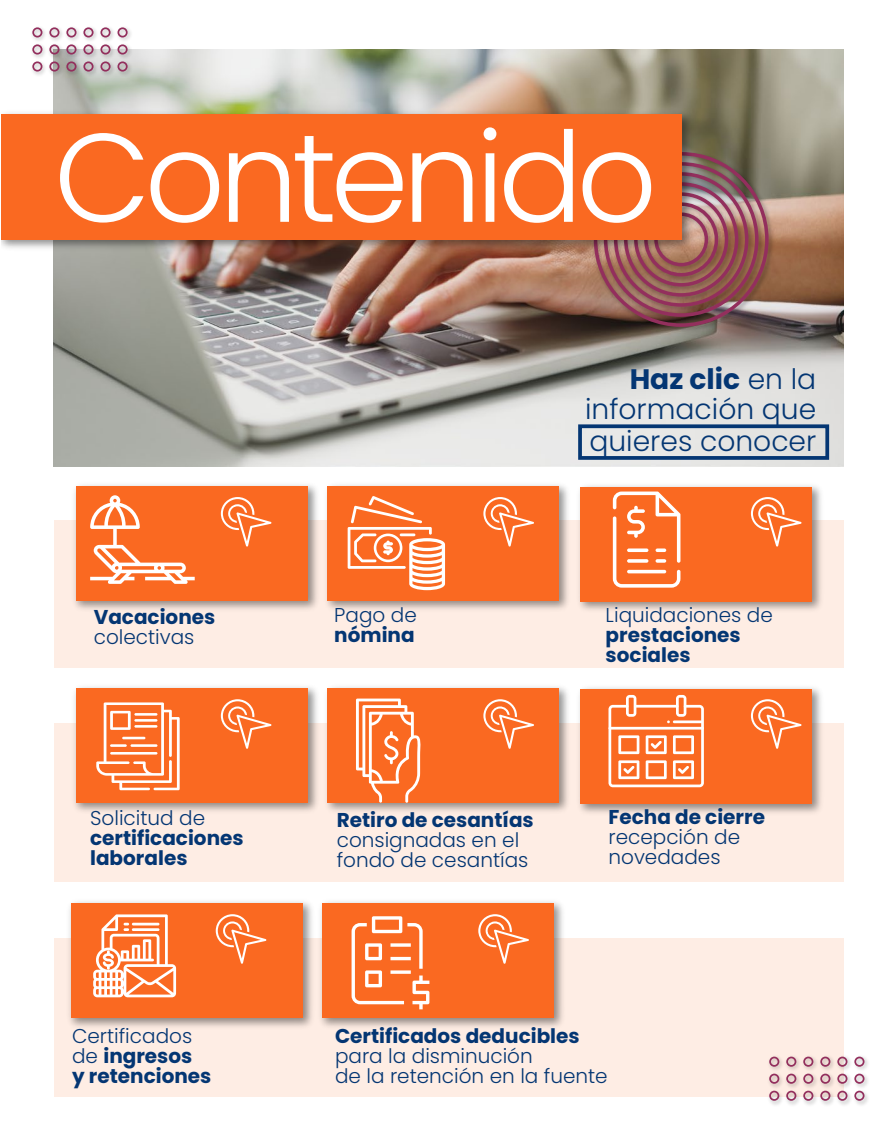
<style>
.page{position:relative;width:886px;height:1134px;background:#fff}
.page>*{position:absolute;margin:0;border:0;box-sizing:border-box;transform-origin:0 0}
.t1{font:300 125.5px "Poppins";letter-spacing:-.05em;color:#fff}
.t2{font:300 28.12px/31px "Poppins";color:#043673;text-align:justify}
.t3{font:700 20px/20px "Poppins";color:#043673}
.t4{font:300 20px/20px "Poppins";color:#043673}
.s1{font-weight:300}
.s2{font-weight:700}
</style>
<div class="page">
<div style="left:54px;top:723px;width:789px;height:159px;background:#feede4"></div>
<img style="left:74px;top:687px;width:243px;height:124px">
<div style="left:76px;top:688px;width:232px;height:115px;background:#fa6921"></div>
<img style="left:326px;top:687px;width:495px;height:126px">
<div style="left:327px;top:688px;width:232px;height:115px;background:#fa6921"></div>
<div style="left:580px;top:689px;width:232px;height:115px;background:#fa6921"></div>
<svg style="left:221px;top:699px;width:50px;height:50px"></svg>
<svg style="left:483px;top:699px;width:51px;height:50px"></svg>
<div style="left:54px;top:938px;width:789px;height:159px;background:#feede4"></div>
<img style="left:69px;top:901px;width:243px;height:126px">
<div style="left:71px;top:903px;width:232px;height:115px;background:#fa6921"></div>
<img style="left:320px;top:901px;width:243px;height:126px">
<div style="left:322px;top:903px;width:232px;height:115px;background:#fa6921"></div>
<svg style="left:216px;top:914px;width:50px;height:50px"></svg>
<svg style="left:478px;top:914px;width:51px;height:50px"></svg>
<svg style="left:751px;top:699px;width:50px;height:50px"></svg>
<div style="left:54px;top:521px;width:789px;height:147px;background:#feede4"></div>
<img style="left:69px;top:485px;width:251px;height:124px">
<div style="left:76px;top:486px;width:232px;height:114px;background:#fa6921"></div>
<img style="left:320px;top:485px;width:253px;height:124px">
<div style="left:327px;top:486px;width:232px;height:114px;background:#fa6921"></div>
<img style="left:573px;top:485px;width:253px;height:125px">
<div style="left:580px;top:487px;width:232px;height:114px;background:#fa6921"></div>
<img style="left:54px;top:49px;width:789px;height:417px">
<svg style="left:348px;top:496px;width:97px;height:94px"></svg>
<svg style="left:90px;top:495px;width:105px;height:89px"></svg>
<svg style="left:613px;top:491px;width:67px;height:97px"></svg>
<svg style="left:96px;top:702px;width:84px;height:88px"></svg>
<hr style="left:134px;top:725px;width:23px;height:3px;background:#fff">
<hr style="left:122px;top:737px;width:23px;height:2px;background:#fff">
<hr style="left:134px;top:719px;width:23px;height:3px;background:#fff">
<hr style="left:134px;top:713px;width:23px;height:3px;background:#fff">
<hr style="left:110px;top:752px;width:47px;height:2px;background:#fff">
<hr style="left:130px;top:744px;width:27px;height:3px;background:#fff">
<hr style="left:110px;top:744px;width:17px;height:3px;background:#fff">
<svg style="left:356px;top:698px;width:65px;height:105px"></svg>
<svg style="left:608px;top:695px;width:96px;height:92px"></svg>
<svg style="left:351px;top:916px;width:78px;height:93px"></svg>
<svg style="left:93px;top:914px;width:83px;height:83px"></svg>
<div style="left:578px;top:424px;width:251px;height:36px;border:4px solid #043673"></div>
<svg style="left:221px;top:497px;width:50px;height:50px"></svg>
<svg style="left:483px;top:497px;width:51px;height:50px"></svg>
<svg style="left:751px;top:497px;width:50px;height:50px"></svg>
<img style="left:33px;top:29px;width:102px;height:50px">
<svg style="left:49px;top:27px;width:10px;height:11px"></svg>
<svg style="left:66px;top:27px;width:11px;height:11px"></svg>
<svg style="left:32px;top:27px;width:10px;height:11px"></svg>
<svg style="left:100px;top:27px;width:11px;height:11px"></svg>
<svg style="left:117px;top:27px;width:11px;height:11px"></svg>
<svg style="left:83px;top:27px;width:11px;height:11px"></svg>
<svg style="left:49px;top:44px;width:10px;height:11px"></svg>
<svg style="left:66px;top:44px;width:11px;height:11px"></svg>
<svg style="left:32px;top:44px;width:10px;height:11px"></svg>
<svg style="left:100px;top:44px;width:11px;height:11px"></svg>
<svg style="left:117px;top:44px;width:11px;height:11px"></svg>
<svg style="left:83px;top:44px;width:11px;height:11px"></svg>
<svg style="left:49px;top:61px;width:10px;height:11px"></svg>
<svg style="left:66px;top:61px;width:11px;height:11px"></svg>
<svg style="left:32px;top:61px;width:10px;height:11px"></svg>
<svg style="left:100px;top:61px;width:11px;height:11px"></svg>
<svg style="left:117px;top:61px;width:11px;height:11px"></svg>
<svg style="left:83px;top:61px;width:11px;height:11px"></svg>
<img style="left:770px;top:1053px;width:98px;height:52px">
<svg style="left:786px;top:1056px;width:10px;height:11px"></svg>
<svg style="left:803px;top:1056px;width:10px;height:11px"></svg>
<svg style="left:769px;top:1056px;width:10px;height:11px"></svg>
<svg style="left:837px;top:1056px;width:10px;height:11px"></svg>
<svg style="left:854px;top:1056px;width:10px;height:11px"></svg>
<svg style="left:820px;top:1056px;width:10px;height:11px"></svg>
<svg style="left:786px;top:1074px;width:10px;height:10px"></svg>
<svg style="left:803px;top:1074px;width:10px;height:10px"></svg>
<svg style="left:769px;top:1074px;width:10px;height:10px"></svg>
<svg style="left:837px;top:1074px;width:10px;height:10px"></svg>
<svg style="left:854px;top:1074px;width:10px;height:10px"></svg>
<svg style="left:820px;top:1074px;width:10px;height:10px"></svg>
<svg style="left:786px;top:1091px;width:10px;height:10px"></svg>
<svg style="left:803px;top:1091px;width:10px;height:10px"></svg>
<svg style="left:769px;top:1091px;width:10px;height:10px"></svg>
<svg style="left:837px;top:1091px;width:10px;height:10px"></svg>
<svg style="left:854px;top:1091px;width:10px;height:10px"></svg>
<svg style="left:820px;top:1091px;width:10px;height:10px"></svg>
<img style="left:590px;top:148px;width:186px;height:186px">
<img style="left:594px;top:152px;width:174px;height:175px">
<img style="left:1px;top:107px;width:695px;height:147px">
<div style="left:1px;top:114px;width:681px;height:125px;background:#fa6921"></div>
<h1 class="t1" style="left:54px;top:105px;width:605px">Contenido</h1>
<p class="t3" style="left:94px;top:607px;width:123px">Vacaciones</p>
<p class="t4" style="left:94px;top:627px;width:102px">colectivas</p>
<p class="t4" style="left:90px;top:808px;width:116px">Solicitud de</p>
<p class="t3" style="left:90px;top:828px;width:155px">certificaciones laborales</p>
<p class="t3" style="left:72px;top:1026px;width:141px"><span class="s1">Certificados de</span> ingresos<br>y retenciones</p>
<h2 class="t2" style="left:585px;top:364px;width:233px;text-indent:45px"><span class="s2">Haz clic</span> en la información que quieres conocer</h2>
<p class="t4" style="left:334px;top:605px;width:84px">Pago de</p>
<p class="t3" style="left:334px;top:625px;width:82px">nómina</p>
<p class="t3" style="left:337px;top:810px;width:198px">Retiro de cesantías</p>
<p class="t4" style="left:337px;top:830px;width:193px">consignadas en el fondo de cesantías</p>
<p class="t4" style="left:606px;top:605px;width:169px">Liquidaciones de</p>
<p class="t3" style="left:606px;top:625px;width:137px">prestaciones sociales</p>
<p class="t3" style="left:608px;top:807px;width:158px">Fecha de cierre</p>
<p class="t4" style="left:608px;top:827px;width:133px">recepción de novedades</p>
<p class="t3" style="left:335px;top:1026px;width:246px">Certificados deducibles</p>
<p class="t4" style="left:335px;top:1046px;width:274px">para la disminución<br>de la retención en la fuente</p>
</div>
